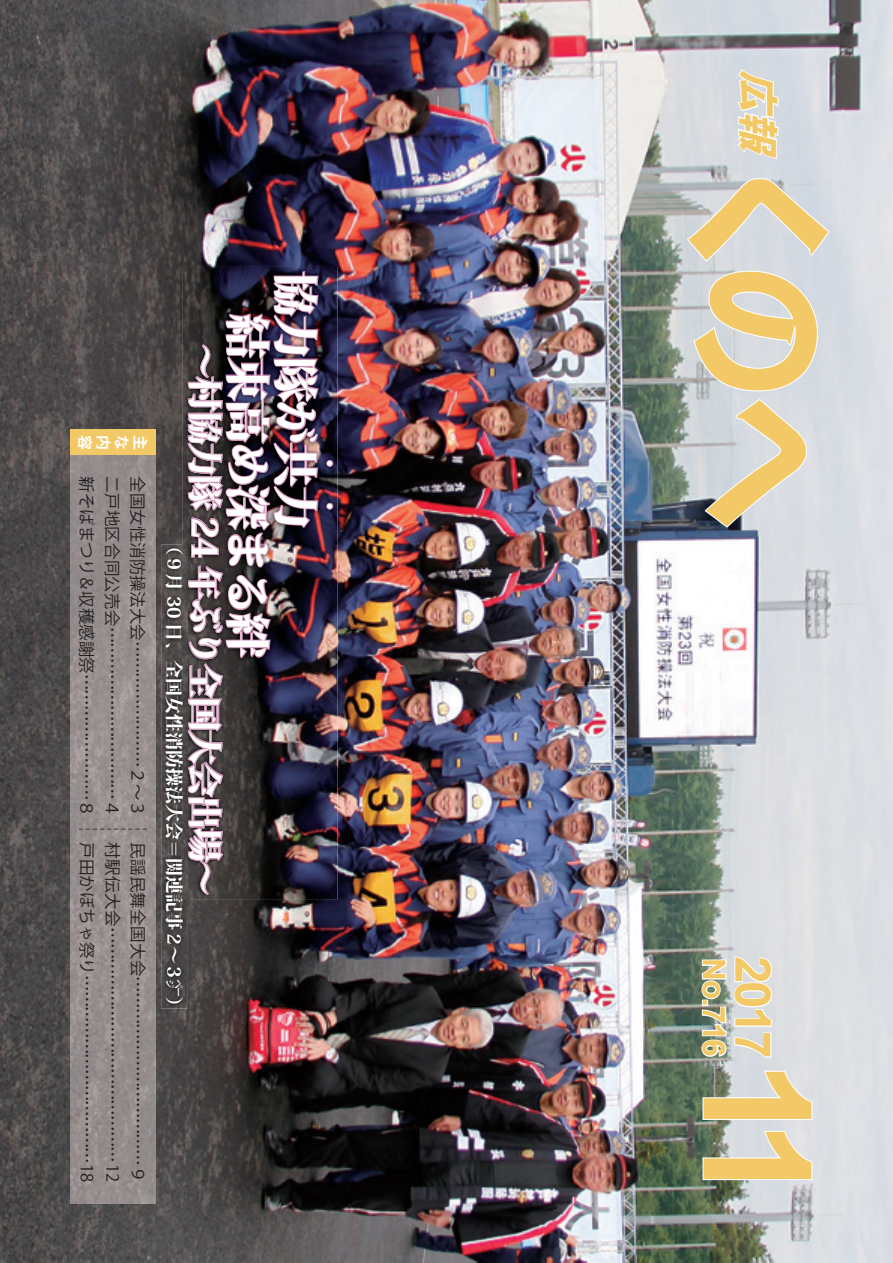
<style>
.page{position:relative;width:893px;height:1263px;background:#fff}
.page>*{position:absolute;margin:0;border:0;box-sizing:border-box;transform-origin:0 0}
.t1{font:800 150px "Koz Go Pr 6 N";color:#f2c966;scale:.88 1}
.t2{font:700 150px "Arial";color:#f2c966}
.t3{font:700 49.5px "Arial";color:#f2c966}
.t4{font:800 45px "Koz Min Pr 6 N";letter-spacing:-.05em;color:#fff}
.t5{font:italic 800 40.5px "Koz Go Pr 6 N";color:#f2c966}
.t6{font:800 34.5px "Koz Min Pr 6 N";letter-spacing:-.05em;color:#fff}
.t7{font:700 31.5px "Arial";color:#f2c966}
.t8{font:800 22.5px "Koz Min Pr 6 N";color:#fff}
.t9{font:800 18px "Koz Min Pr 6 N";color:#fff}
.t10{font:500 16.5px/25.5px "Koz Go Pr 6 N";color:#231f20}
.t11{font:16.5px "Koz Go Pr 6 N";letter-spacing:-.005em;color:#231f20}
.t12{font:700 15px "Koz Go Pr 6 N";color:#fff}
.s1{font-weight:500}
.s2{font-weight:400}
</style>
<div class="page">
<img style="left:0;top:0;width:893px;height:1263px">
<svg style="left:685px;top:177px;width:146px;height:86px"></svg>
<svg style="left:692px;top:270px;width:127px;height:259px"></svg>
<svg style="left:736px;top:66px;width:44px;height:98px"></svg>
<svg style="left:700px;top:955px;width:73px;height:104px"></svg>
<svg style="left:701px;top:1069px;width:112px;height:52px"></svg>
<svg style="left:701px;top:1130px;width:112px;height:51px"></svg>
<img style="left:183px;top:267px;width:155px;height:474px">
<img style="left:187px;top:741px;width:151px;height:158px">
<div style="left:326px;top:460px;width:7px;height:7px;border:2px solid #c98eb0;border-radius:50%"></div>
<div style="left:326px;top:503px;width:7px;height:7px;border:2px solid #c98eb0;border-radius:50%"></div>
<img style="left:187px;top:253px;width:133px;height:642px">
<img style="left:161px;top:545px;width:26px;height:463px">
<img style="left:183px;top:545px;width:4px;height:354px">
<img style="left:70px;top:455px;width:85px;height:748px">
<div style="left:70px;top:429px;width:85px;height:26px;background:#f2c966"></div>
<svg style="left:79px;top:828px;width:68px;height:2px"></svg>
<p class="t12" style="left:94px;top:435px;width:17px;rotate:90deg">容</p>
<p class="t11" style="left:96px;top:476px;width:342px;rotate:90deg">新そばまつり＆収穫感謝祭<span class="s1">……………………</span>８</p>
<p class="t12" style="left:148px;top:435px;width:17px;rotate:90deg">主</p>
<p class="t12" style="left:112px;top:435px;width:17px;rotate:90deg">内</p>
<p class="t12" style="left:130px;top:435px;width:17px;rotate:90deg">な</p>
<p class="t10" style="left:150px;top:476px;width:342px;rotate:90deg"><span class="s2">全国女性消防操法大会</span>........................<span class="s2">２~３二戸地区合同公売会</span>.................................<span class="s2">４</span></p>
<p class="t10" style="left:125px;top:842px;width:342px;rotate:90deg"><span class="s2">村駅伝大会</span>.............................................<span class="s2">12戸田かぼちゃ祭り</span>....................................<span class="s2">18</span></p>
<p class="t10" style="left:150px;top:842px;width:342px;rotate:90deg"><span class="s2">民謡民舞全国大会</span>....................................<span class="s2">９</span></p>
<h3 class="t6" style="left:224px;top:278px;width:618px;rotate:90deg">　　～村協力隊 24 年ぶり全国大会出場~</h3>
<h3 class="t4" style="left:273px;top:271px;width:388px;rotate:90deg">　結束高め深まる絆</h3>
<h3 class="t4" style="left:321px;top:271px;width:260px;rotate:90deg">協力隊が共力</h3>
<p class="t9" style="left:184px;top:537px;width:479px;rotate:90deg">（９月 30 日、全国女性消防操法大会＝関連記事２～３㌻(</p>
<h3 class="t8" style="left:342px;top:452px;width:24px;rotate:90deg">・</h3>
<h3 class="t8" style="left:342px;top:495px;width:24px;rotate:90deg">・</h3>
<h3 class="t5" style="left:781px;top:70px;width:103px;rotate:90deg">広報</h3>
<h1 class="t1" style="left:841px;top:155px;width:426px;rotate:90deg">くのへ</h1>
<h2 class="t3" style="left:786px;top:956px;width:104px;rotate:90deg">2017</h2>
<h1 class="t2" style="left:856px;top:1060px;width:145px;rotate:90deg">11</h1>
<h3 class="t7" style="left:735px;top:958px;width:100px;rotate:90deg">No.716</h3>
</div>
